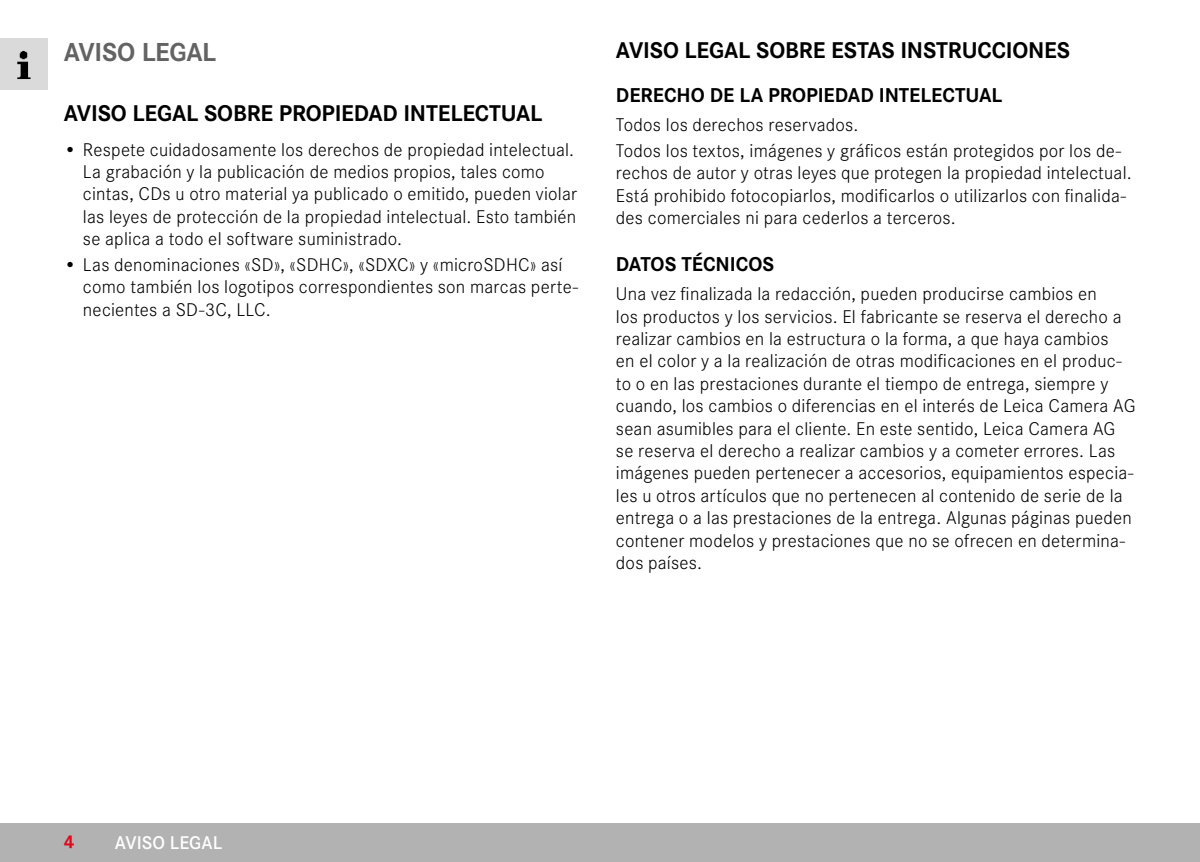
<style>
.page{position:relative;width:1200px;height:862px;background:#fff}
.page>*{position:absolute;margin:0;border:0;box-sizing:border-box;transform-origin:0 0}
.Heading____Chapter{font:700 27px "Corporate S";letter-spacing:-.015em;color:#646363}
.Heading____Heading_01_blind{font:700 23.62px "Corporate S";letter-spacing:-.005em;color:#000}
.Heading____Heading_02_blind{font:700 20.7px "Corporate S";color:#000}
.Text____Body_Text{font:300 19.12px/22.3px "Corporate S";letter-spacing:.01em;color:#000}
.t1{font:600 19.12px "Corporate S";color:#fff}
.t2{font:700 19.12px "Corporate S";color:#e3051b}
</style>
<div class="page">
<div style="left:0;top:823px;width:1199px;height:38px;background:#b3b2b2"></div>
<div style="left:0;top:38px;width:48px;height:51px;background:#dadada"></div>
<img style="left:17px;top:51px;width:14px;height:28px">
<p class="Heading____Chapter" style="left:64px;top:31px;width:154px">AVISO LEGAL</p>
<p class="Heading____Heading_01_blind" style="left:64px;top:95px;width:480px">AVISO LEGAL SOBRE PROPIEDAD INTELECTUAL</p>
<p class="Text____Body_Text" style="left:83px;top:137px;width:495px;text-indent:-19px">• Respete cuidadosamente los derechos de propiedad intelectual.<br>La grabación y la publicación de medios propios, tales como cintas, CDs u otro material ya publicado o emitido, pueden violar las leyes de protección de la propiedad intelectual. Esto también se aplica a todo el software suministrado.</p>
<p class="Text____Body_Text" style="left:83px;top:252px;width:496px;text-indent:-19px">• Las denominaciones «SD», «SDHC», «SDXC» y «microSDHC» así como también los logotipos correspondientes son marcas perte&shy;necientes a SD-3C, LLC.</p>
<p class="Heading____Heading_01_blind" style="left:615px;top:32px;width:456px">AVISO LEGAL SOBRE ESTAS INSTRUCCIONES</p>
<p class="Heading____Heading_02_blind" style="left:615px;top:79px;width:388px">DERECHO DE LA PROPIEDAD INTELECTUAL</p>
<p class="Text____Body_Text" style="left:615px;top:112px;width:244px">Todos los derechos reservados.</p>
<p class="Text____Body_Text" style="left:615px;top:138px;width:517px">Todos los textos, imágenes y gráficos están protegidos por los de&shy;rechos de autor y otras leyes que protegen la propiedad intelectual.<br>Está prohibido fotocopiarlos, modificarlos o utilizarlos con finalida&shy;des comerciales ni para cederlos a terceros.</p>
<p class="Heading____Heading_02_blind" style="left:615px;top:248px;width:160px">DATOS TÉCNICOS</p>
<p class="Text____Body_Text" style="left:615px;top:281px;width:521px">Una vez finalizada la redacción, pueden producirse cambios en<br>los productos y los servicios. El fabricante se reserva el derecho a realizar cambios en la estructura o la forma, a que haya cambios<br>en el color y a la realización de otras modificaciones en el produc&shy;to o en las prestaciones durante el tiempo de entrega, siempre y cuando, los cambios o diferencias en el interés de Leica Camera AG sean asumibles para el cliente. En este sentido, Leica Camera AG se reserva el derecho a realizar cambios y a cometer errores. Las imágenes pueden pertenecer a accesorios, equipamientos especia&shy;les u otros artículos que no pertenecen al contenido de serie de la entrega o a las prestaciones de la entrega. Algunas páginas pueden contener modelos y prestaciones que no se ofrecen en determina&shy;dos países.</p>
<p class="t2" style="left:64px;top:826px;width:12px">4</p>
<p class="t1" style="left:115px;top:827px;width:109px">AVISO LEGAL</p>
</div>
